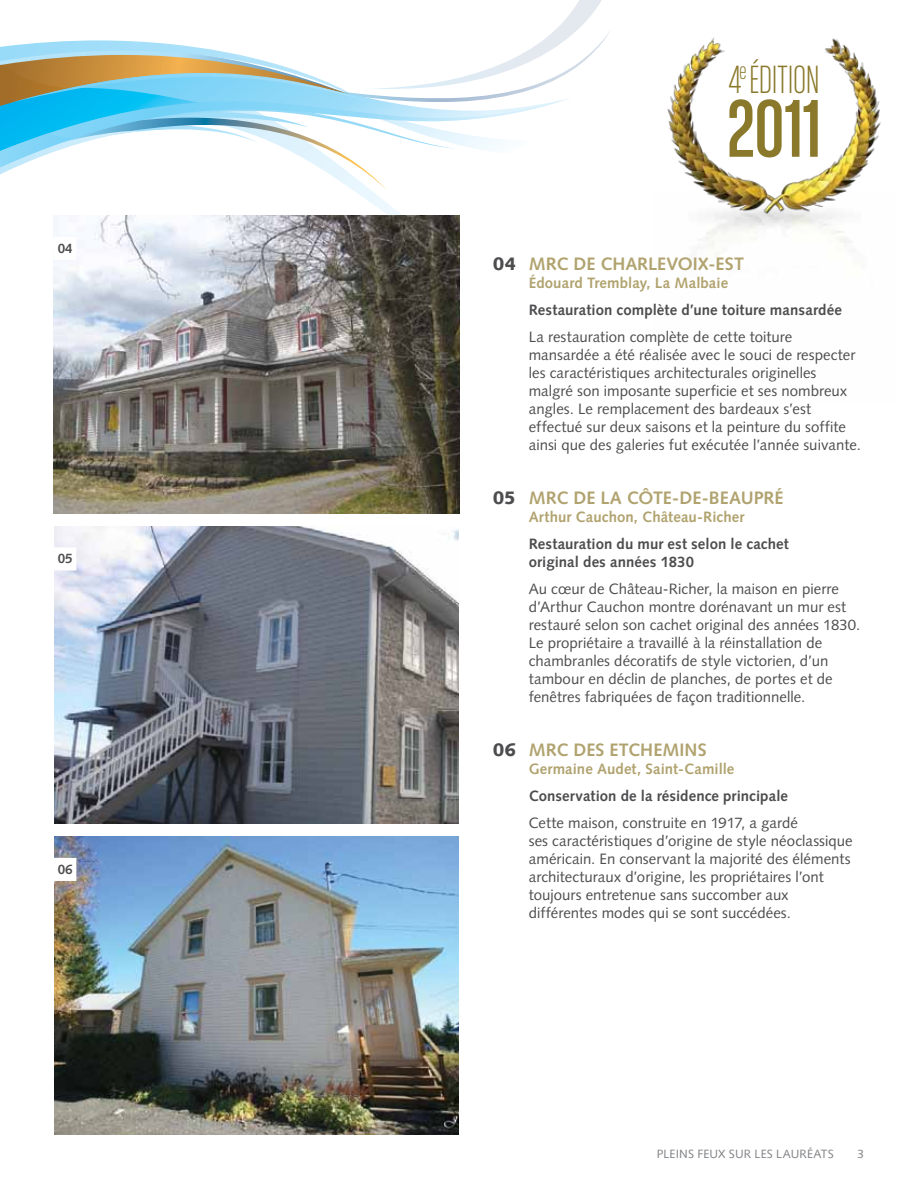
<style>
.page{position:relative;width:918px;height:1188px;background:#fff}
.page>*{position:absolute;margin:0;border:0;box-sizing:border-box;transform-origin:0 0}
.t1{font:87.15px "Chalet Comprime Cologne Eighty";color:#8a792b}
.t2{font:41.85px "Chalet Comprime Milan Eighty";letter-spacing:-.005em;color:#8a792b}
.t3{font:700 18px "Syntax";color:#b1a36f}
.t4{font:15px/18px "Syntax";color:#4d4d4f}
.t5{font:700 15px/18px "Syntax";letter-spacing:.005em;color:#4d4d4f}
.t6{font:700 15px "Syntax";letter-spacing:.005em;color:#b1a36f}
.t7{font:700 13.5px "Syntax";color:#4d4d4f}
.t8{font:12px "Syntax";letter-spacing:.01em;color:#808285}
.s1{font-weight:900;color:#4d4d4f}
</style>
<div class="page">
<svg style="left:53px;top:191px;width:407px;height:73px"></svg>
<svg style="left:0;top:0;width:610px;height:191px"></svg>
<img style="left:54px;top:216px;width:405px;height:297px">
<div style="left:53px;top:237px;width:23px;height:23px;background:#fff"></div>
<img style="left:54px;top:526px;width:405px;height:298px">
<div style="left:53px;top:547px;width:23px;height:23px;background:#fff"></div>
<img style="left:54px;top:837px;width:405px;height:297px">
<div style="left:53px;top:858px;width:23px;height:23px;background:#fff"></div>
<img style="left:667px;top:37px;width:214px;height:194px">
<p class="t7" style="left:58px;top:241px;width:16px">04</p>
<p class="t7" style="left:58px;top:551px;width:16px">05</p>
<p class="t7" style="left:58px;top:862px;width:16px">06</p>
<h2 class="t2" style="left:729px;top:57px;width:92px">4<sup>e</sup>ÉDITION</h2>
<h1 class="t1" style="left:727px;top:81px;width:96px">2011</h1>
<p class="t3" style="left:493px;top:253px;width:253px"><span class="s1">04</span> MRC DE CHARLEVOIX-EST</p>
<p class="t6" style="left:529px;top:274px;width:201px">Édouard Tremblay, La Malbaie</p>
<p class="t5" style="left:529px;top:301px;width:315px">Restauration complète d’une toiture mansardée</p>
<p class="t4" style="left:529px;top:328px;width:334px">La restauration complète de cette toiture mansardée a été réalisée avec le souci de respecter les caractéristiques architecturales originelles malgré son imposante superficie et ses nombreux angles. Le remplacement des bardeaux s’est effectué sur deux saisons et la peinture du soffite ainsi que des galeries fut exécutée l’année suivante.</p>
<p class="t3" style="left:493px;top:487px;width:292px"><span class="s1">05</span> MRC DE LA CÔTE-DE-BEAUPRÉ</p>
<p class="t6" style="left:529px;top:508px;width:217px">Arthur Cauchon, Château-Richer</p>
<p class="t5" style="left:529px;top:535px;width:262px">Restauration du mur est selon le cachet original des années 1830</p>
<p class="t4" style="left:529px;top:580px;width:333px">Au cœur de Château-Richer, la maison en pierre d’Arthur Cauchon montre dorénavant un mur est restauré selon son cachet original des années 1830.<br>Le propriétaire a travaillé à la réinstallation de chambranles décoratifs de style victorien, d’un tambour en déclin de planches, de portes et de fenêtres fabriquées de façon traditionnelle.</p>
<p class="t3" style="left:493px;top:739px;width:216px"><span class="s1">06</span> MRC DES ETCHEMINS</p>
<p class="t6" style="left:529px;top:760px;width:207px">Germaine Audet, Saint-Camille</p>
<p class="t5" style="left:529px;top:787px;width:261px">Conservation de la résidence principale</p>
<p class="t4" style="left:529px;top:814px;width:325px">Cette maison, construite en 1917, a gardé<br>ses caractéristiques d’origine de style néoclassique américain. En conservant la majorité des éléments architecturaux d’origine, les propriétaires l’ont toujours entretenue sans succomber aux différentes modes qui se sont succédées.</p>
<p class="t8" style="left:657px;top:1147px;width:179px">PLEINS FEUX SUR LES LAURÉATS</p>
<p class="t8" style="left:857px;top:1147px;width:8px">3</p>
</div>
